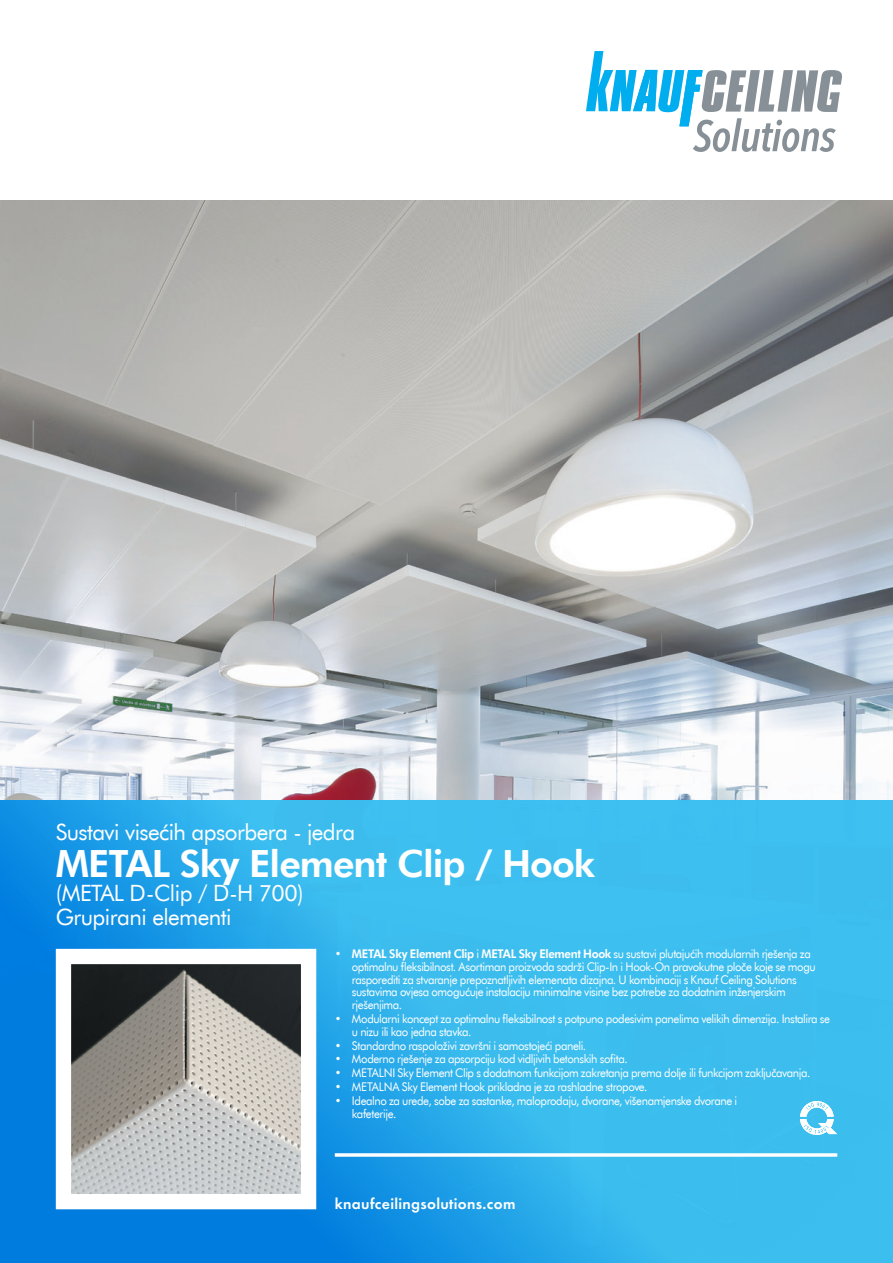
<style>
.page{position:relative;width:893px;height:1263px;background:#fff}
.page>*{position:absolute;margin:0;border:0;box-sizing:border-box;transform-origin:0 0}
.t1{font:800 37.5px "Futura TL";letter-spacing:-.025em;color:#fff}
.t2{font:22.5px/24px "Futura TL";letter-spacing:-.025em;color:#fff}
.t3{font:600 15.75px "Futura PT";letter-spacing:.02em;color:#fff}
.t4{font:12px/12.8px "Futura TL";letter-spacing:-.035em;color:#fff;scale:.95 1}
.s1{font-weight:800}
</style>
<div class="page">
<img style="left:0;top:200px;width:893px;height:600px">
<svg style="left:0;top:800px;width:893px;height:463px;background:#37b2eb"></svg>
<img style="left:72px;top:965px;width:228px;height:228px">
<hr style="left:335px;top:1153px;width:502px;height:3px;background:#fff">
<svg style="left:800px;top:1101px;width:37px;height:34px"></svg>
<svg style="left:586px;top:51px;width:256px;height:101px"></svg>
<h2 class="t2" style="left:56px;top:819px;width:301px">Sustavi visećih apsorbera - jedra</h2>
<h1 class="t1" style="left:56px;top:838px;width:541px">METAL Sky Element Clip / Hook</h1>
<h2 class="t2" style="left:56px;top:880px;width:249px">(METAL D-Clip / D-H 700)<br>Grupirani elementi</h2>
<p class="t4" style="left:352px;top:947px;width:490px;text-indent:-17px"><span class="s1">• METAL Sky Element Clip</span> i <span class="s1">METAL Sky Element Hook</span> su sustavi plutajućih modularnih rješenja za optimalnu fleksibilnost. Asortiman proizvoda sadrži Clip-In i Hook-On pravokutne ploče koje se mogu rasporediti za stvaranje prepoznatljivih elemenata dizajna. U kombinaciji s Knauf Ceiling Solutions sustavima ovjesa omogućuje instalaciju minimalne visine bez potrebe za dodatnim inženjerskim rješenjima.</p>
<p class="t4" style="left:352px;top:1012px;width:505px;text-indent:-17px">• Modularni koncept za optimalnu fleksibilnost s potpuno podesivim panelima velikih dimenzija. Instalira se u nizu ili kao jedna stavka.</p>
<p class="t4" style="left:335px;top:1038px;width:266px">• Standardno raspoloživi završni i samostojeći paneli.</p>
<p class="t4" style="left:335px;top:1052px;width:310px">• Moderno rješenje za apsorpciju kod vidljivih betonskih sofita.</p>
<p class="t4" style="left:335px;top:1066px;width:502px">• METALNI Sky Element Clip s dodatnom funkcijom zakretanja prema dolje ili funkcijom zaključavanja.</p>
<p class="t4" style="left:335px;top:1080px;width:331px">• METALNA Sky Element Hook prikladna je za rashladne stropove.</p>
<p class="t4" style="left:352px;top:1094px;width:407px;text-indent:-17px">• Idealno za urede, sobe za sastanke, maloprodaju, dvorane, višenamjenske dvorane i kafeterije.</p>
<h3 class="t3" style="left:335px;top:1194px;width:182px">knaufceilingsolutions.com</h3>
</div>
